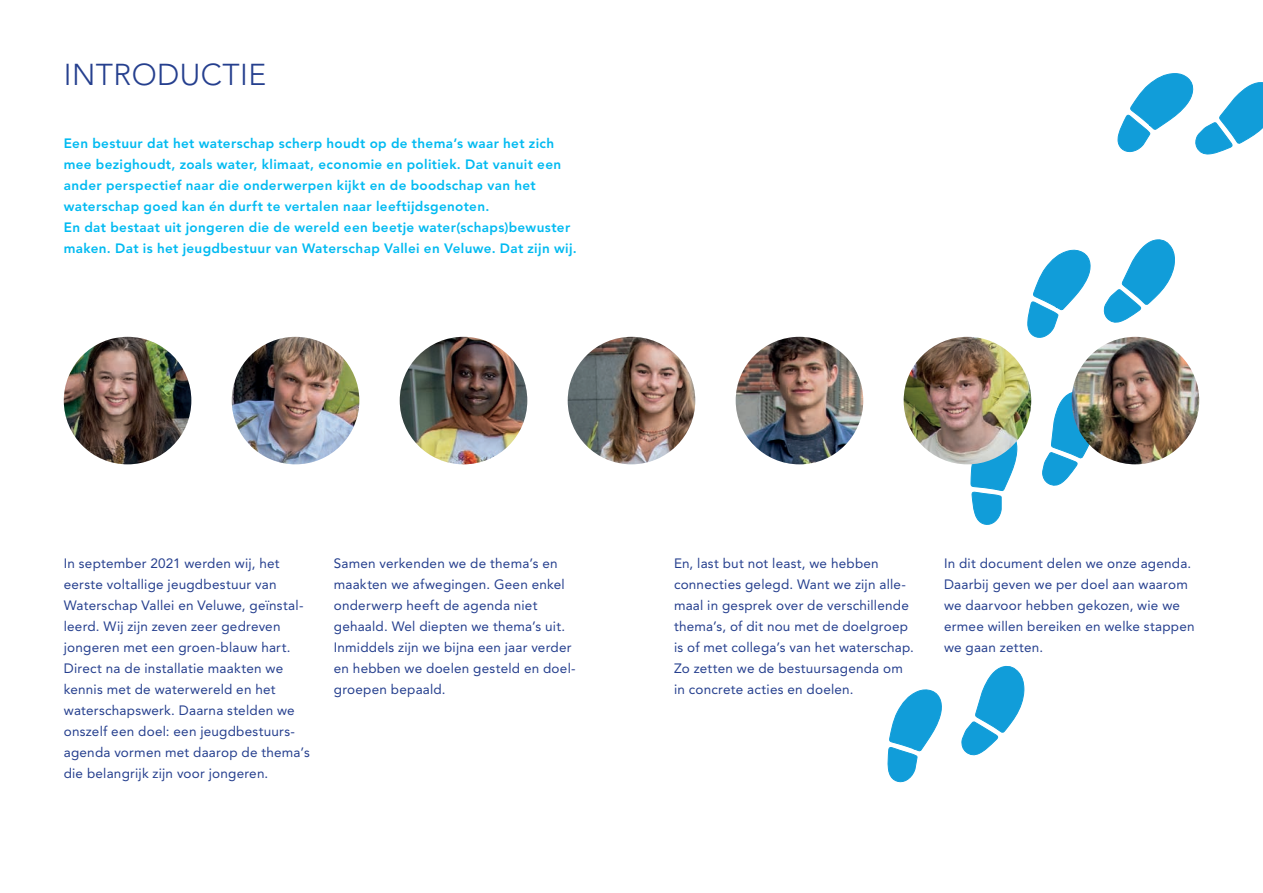
<style>
.page{position:relative;width:1263px;height:893px;background:#fff}
.page>*{position:absolute;margin:0;border:0;box-sizing:border-box;transform-origin:0 0}
.t1{font:300 30px "Avenir LT Std";letter-spacing:.015em;color:#253f8e}
.t2{font:13.5px/21px "Avenir LT Std";letter-spacing:.015em;color:#253f8e}
.t3{font:800 13.5px/21px "Avenir LT Std";letter-spacing:.025em;color:#00baf1}
</style>
<div class="page">
<svg style="left:887px;top:665px;width:138px;height:118px"></svg>
<svg style="left:952px;top:424px;width:75px;height:101px"></svg>
<svg style="left:1042px;top:392px;width:65px;height:94px"></svg>
<svg style="left:1001px;top:239px;width:182px;height:119px"></svg>
<svg style="left:1117px;top:73px;width:146px;height:82px"></svg>
<img style="left:64px;top:337px;width:127px;height:127px;border-radius:64px">
<img style="left:232px;top:337px;width:127px;height:127px;border-radius:64px">
<img style="left:904px;top:337px;width:127px;height:127px;border-radius:64px">
<img style="left:736px;top:337px;width:127px;height:127px;border-radius:64px">
<img style="left:1071px;top:337px;width:128px;height:127px;border-radius:64px">
<img style="left:400px;top:337px;width:127px;height:127px;border-radius:64px">
<img style="left:568px;top:337px;width:127px;height:127px;border-radius:64px">
<h1 class="t1" style="left:64px;top:57px;width:204px">INTRODUCTIE</h1>
<p class="t3" style="left:64px;top:133px;width:514px">Een bestuur dat het waterschap scherp houdt op de thema’s waar het zich mee bezighoudt, zoals water, klimaat, economie en politiek. Dat vanuit een ander perspectief naar die onderwerpen kijkt en de boodschap van het waterschap goed kan én durft te vertalen naar leeftijdsgenoten.<br>En dat bestaat uit jongeren die de wereld een beetje water(schaps)bewuster maken. Dat is het jeugdbestuur van Waterschap Vallei en Veluwe. Dat zijn wij.</p>
<p class="t2" style="left:64px;top:553px;width:247px">In september 2021 werden wij, het eerste voltallige jeugdbestuur van Waterschap Vallei en Veluwe, geïnstal&shy;leerd. Wij zijn zeven zeer gedreven jongeren met een groen-blauw hart.<br>Direct na de installatie maakten we kennis met de waterwereld en het waterschapswerk. Daarna stelden we onszelf een doel: een jeugdbestuurs&shy;agenda vormen met daarop de thema’s die belangrijk zijn voor jongeren.</p>
<p class="t2" style="left:674px;top:553px;width:242px">En, last but not least, we hebben connecties gelegd. Want we zijn alle&shy;maal in gesprek over de verschillende thema’s, of dit nou met de doelgroep is of met collega’s van het waterschap.<br>Zo zetten we de bestuursagenda om in concrete acties en doelen.</p>
<p class="t2" style="left:944px;top:553px;width:252px">In dit document delen we onze agenda.<br>Daarbij geven we per doel aan waarom we daarvoor hebben gekozen, wie we ermee willen bereiken en welke stappen we gaan zetten.</p>
<p class="t2" style="left:334px;top:553px;width:243px">Samen verkenden we de thema’s en maakten we afwegingen. Geen enkel onderwerp heeft de agenda niet gehaald. Wel diepten we thema’s uit.<br>Inmiddels zijn we bijna een jaar verder en hebben we doelen gesteld en doel&shy;groepen bepaald.</p>
</div>
